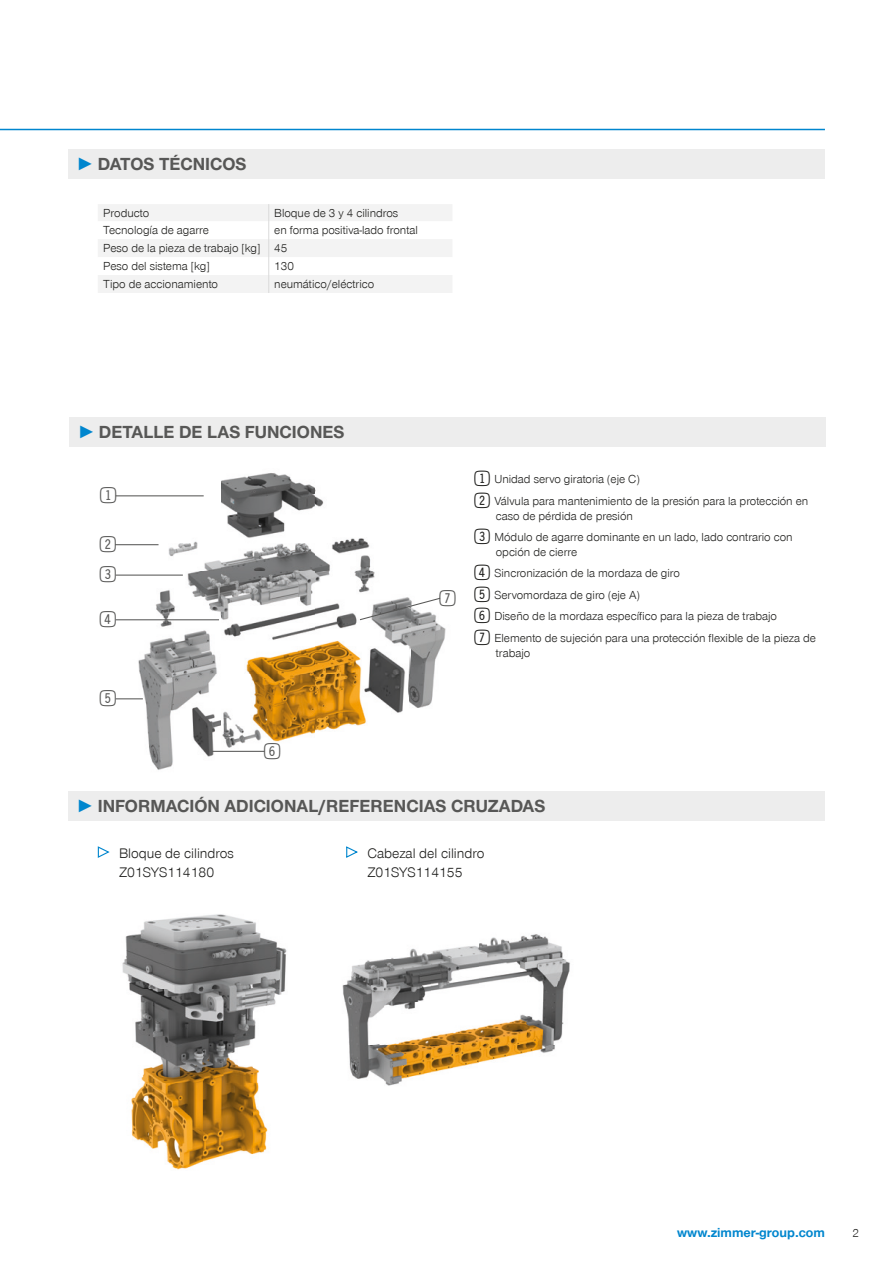
<style>
.page{position:relative;width:893px;height:1263px;background:#fff}
.page>*{position:absolute;margin:0;border:0;box-sizing:border-box;transform-origin:0 0}
.t1{font:26.7px/48.4px "Double Digits Super Square";color:#575756}
.t2{font:700 18px "Zimmer Group Sans Global";color:#575756}
.t3{font:300 14.25px/19.2px "Zimmer Group Sans Global";color:#1d1d1b}
.t4{font:700 13.5px "Zimmer Group Sans Global";color:#0086ce}
.t5{font:300 12px/21.5px "Zimmer Group Sans Global";color:#1d1d1b}
.s1{font-family:"Zimmer Group Sans";color:#0086ce}
.s2{font-family:"Double Digits Super Square";font-weight:400;font-size:25.5px}
</style>
<div class="page">
<img style="left:128px;top:473px;width:318px;height:297px">
<hr style="left:116px;top:495px;width:88px;height:1px;background:#575756">
<hr style="left:115px;top:544px;width:44px;height:1px;background:#575756">
<hr style="left:116px;top:575px;width:67px;height:1px;background:#575756">
<svg style="left:116px;top:698px;width:27px;height:1px"></svg>
<hr style="left:116px;top:619px;width:103px;height:1px;background:#575756">
<svg style="left:359px;top:597px;width:82px;height:24px"></svg>
<hr style="left:212px;top:751px;width:52px;height:1px;background:#575756">
<hr style="left:0;top:129px;width:825px;height:1px;background:#0086ce">
<img style="left:122px;top:914px;width:165px;height:256px">
<img style="left:342px;top:934px;width:228px;height:152px">
<div style="left:68px;top:791px;width:757px;height:30px;background:#ededed"></div>
<div style="left:69px;top:417px;width:757px;height:29px;background:#ededed"></div>
<svg style="left:97px;top:846px;width:13px;height:12px"></svg>
<svg style="left:346px;top:846px;width:12px;height:12px"></svg>
<svg style="left:98px;top:204px;width:354px;height:89px"></svg>
<div style="left:68px;top:149px;width:757px;height:30px;background:#ededed"></div>
<h2 class="t2" style="left:77px;top:153px;width:172px"><span class="s1">►</span> DATOS TÉCNICOS</h2>
<p class="t5" style="left:103px;top:202px;width:47px">Producto</p>
<p class="t5" style="left:274px;top:202px;width:126px">Bloque de 3 y 4 cilindros</p>
<p class="t5" style="left:103px;top:219px;width:107px">Tecnología de agarre</p>
<p class="t5" style="left:103px;top:221px;width:316px;line-height:18px;text-indent:171px">en forma positiva-lado frontal<br>Peso de la pieza de trabajo [kg] 45<br>Peso del sistema [kg]</p>
<p class="t5" style="left:274px;top:255px;width:21px">130</p>
<p class="t5" style="left:103px;top:273px;width:116px">Tipo de accionamiento</p>
<p class="t5" style="left:274px;top:273px;width:102px">neumático/eléctrico</p>
<h2 class="t2" style="left:78px;top:421px;width:268px"><span class="s1">►</span> DETALLE DE LAS FUNCIONES</h2>
<h1 class="t1" style="left:100px;top:469px;width:23px">1<br>2</h1>
<h1 class="t1" style="left:100px;top:549px;width:22px">3</h1>
<h1 class="t1" style="left:100px;top:593px;width:22px">4</h1>
<h1 class="t1" style="left:100px;top:672px;width:22px">5</h1>
<h1 class="t1" style="left:264px;top:725px;width:22px">6</h1>
<h1 class="t1" style="left:439px;top:572px;width:22px">7</h1>
<p class="t5" style="left:475px;top:468px;width:335px"><span class="s2">1</span>Unidad servo giratoria (eje C)<br><span class="s2">2</span>Válvula para mantenimiento de la presión para la protección en</p>
<p class="t5" style="left:475px;top:505px;width:320px;text-indent:21px">caso de pérdida de presión<br><span class="s2">3</span>Módulo de agarre dominante en un lado, lado contrario con</p>
<p class="t5" style="left:475px;top:541px;width:343px;text-indent:21px">opción de cierre<br><span class="s2">4</span>Sincronización de la mordaza de giro<br><span class="s2">5</span>Servomordaza de giro (eje A)<br><span class="s2">6</span>Diseño de la mordaza específico para la pieza de trabajo <span class="s2">7</span>Elemento de sujeción para una protección flexible de la pieza de</p>
<p class="t5" style="left:496px;top:642px;width:36px">trabajo</p>
<h2 class="t2" style="left:77px;top:795px;width:470px"><span class="s1">►</span> INFORMACIÓN ADICIONAL/REFERENCIAS CRUZADAS</h2>
<p class="t3" style="left:119px;top:843px;width:116px">Bloque de cilindros<br>Z01SYS114180</p>
<p class="t3" style="left:367px;top:843px;width:119px">Cabezal del cilindro<br>Z01SYS114155</p>
<p class="t4" style="left:677px;top:1224px;width:149px">www.zimmer-group.com</p>
<p class="t5" style="left:852px;top:1222px;width:8px">2</p>
</div>
